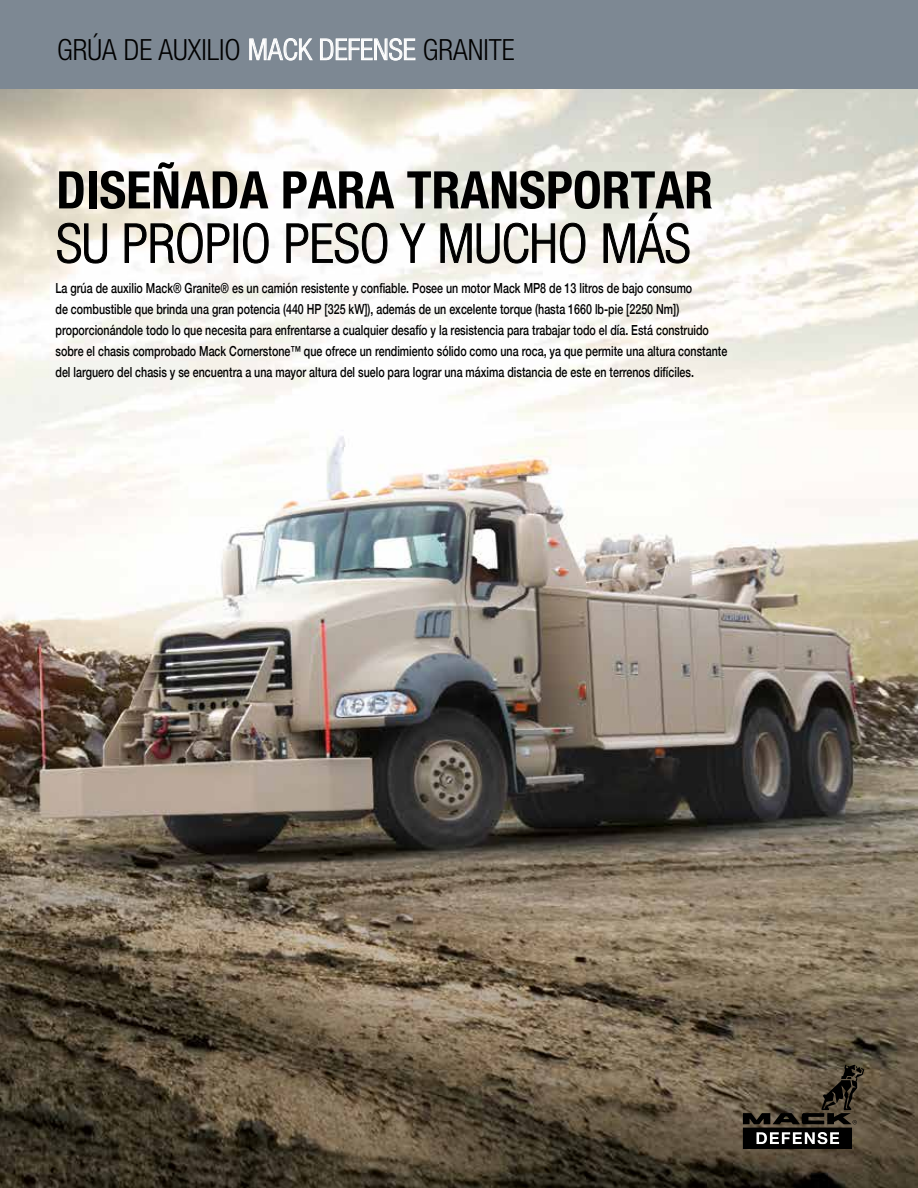
<style>
.page{position:relative;width:918px;height:1188px;background:#fff}
.page>*{position:absolute;margin:0;border:0;box-sizing:border-box;transform-origin:0 0}
.t1{font:300 condensed 54px "Helvetica Neue LT Pro";color:#000}
.t2{font:700 condensed 51.9px "Helvetica Neue";color:#000}
.t3{font:300 condensed 29.25px "Helvetica Neue LT Pro";color:#000}
.t4{font:500 13.8px/21px "Helvetica Neue";color:#000;scale:.77 1}
.s1{color:#fff}
</style>
<div class="page">
<img style="left:0;top:89px;width:918px;height:1099px">
<div style="left:0;top:0;width:918px;height:89px;background:#7d8893"></div>
<svg style="left:743px;top:1065px;width:121px;height:84px"></svg>
<svg style="left:57px;top:222px;width:50px;height:42px"></svg>
<svg style="left:124px;top:222px;width:106px;height:95px"></svg>
<div style="left:234px;top:223px;width:4px;height:40px;border:1px solid #000"></div>
<svg style="left:243px;top:222px;width:26px;height:42px"></svg>
<svg style="left:286px;top:222px;width:102px;height:42px"></svg>
<svg style="left:399px;top:223px;width:27px;height:40px"></svg>
<svg style="left:440px;top:222px;width:146px;height:42px"></svg>
<svg style="left:603px;top:212px;width:87px;height:52px"></svg>
<svg style="left:249px;top:38px;width:64px;height:23px"></svg>
<svg style="left:320px;top:38px;width:96px;height:23px"></svg>
<h3 class="t3" style="left:57px;top:33px;width:459px">GRÚA DE AUXILIO <span class="s1">MACK DEFENSE</span> GRANITE</h3>
<h2 class="t2" style="left:56px;top:159px;width:658px">DISEÑADA PARA TRANSPORTAR</h2>
<h1 class="t1" style="left:56px;top:212px;width:636px">SU PROPIO PESO Y MUCHO MÁS</h1>
<p class="t4" style="left:56px;top:278px;width:874px">La grúa de auxilio Mack® Granite® es un camión resistente y confiable. Posee un motor Mack MP8 de 13 litros de bajo consumo<br>de combustible que brinda una gran potencia (440 HP [325 kW]), además de un excelente torque (hasta 1660 lb-pie [2250 Nm]) proporcionándole todo lo que necesita para enfrentarse a cualquier desafío y la resistencia para trabajar todo el día. Está construido sobre el chasis comprobado Mack Cornerstone™ que ofrece un rendimiento sólido como una roca, ya que permite una altura constante del larguero del chasis y se encuentra a una mayor altura del suelo para lograr una máxima distancia de este en terrenos difíciles.</p>
</div>
